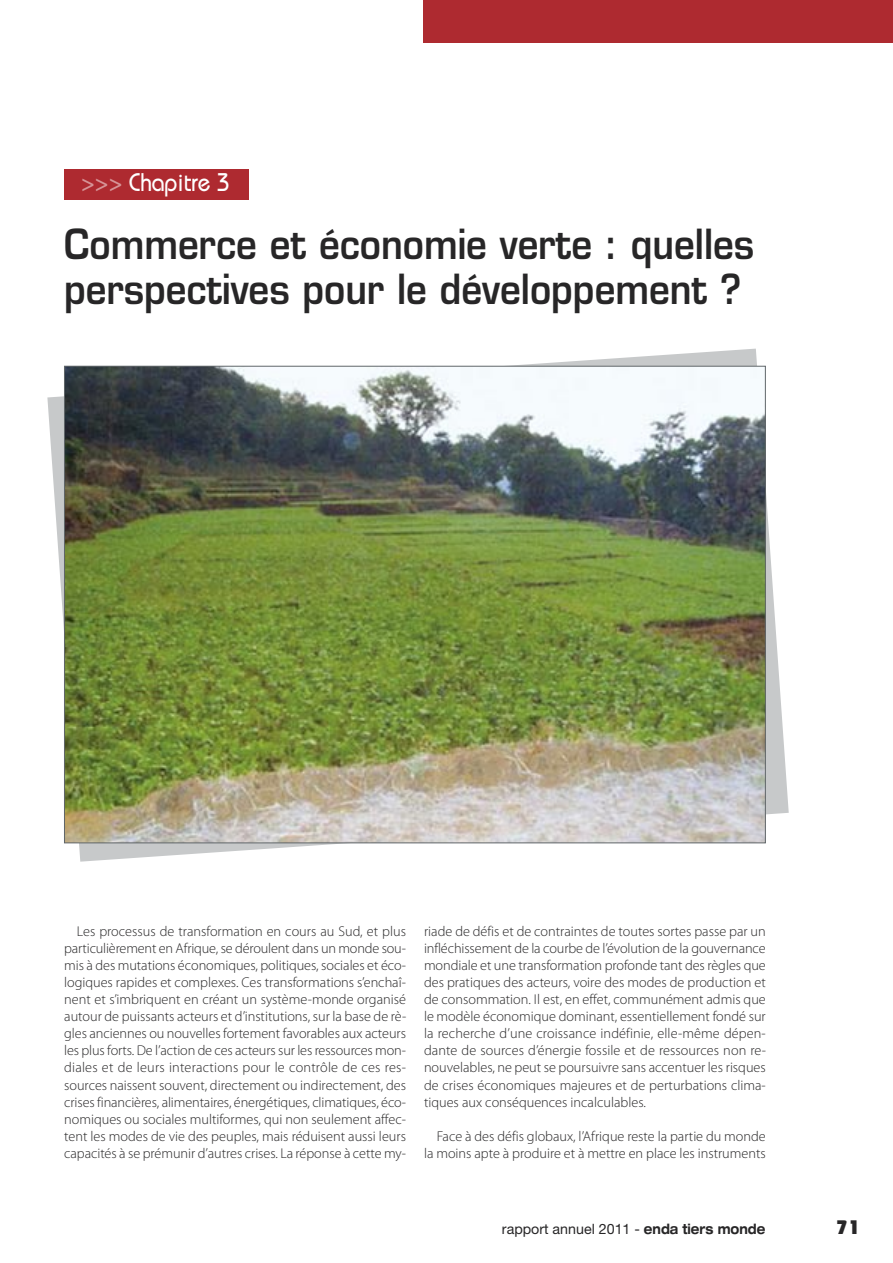
<style>
.page{position:relative;width:893px;height:1263px;background:#fff}
.page>*{position:absolute;margin:0;border:0;box-sizing:border-box;transform-origin:0 0}
.t1{font:600 40.5px/45px "Eurostile";color:#272627;scale:.9 1}
.t2{font:25.5px "Bahamas Plain";color:#fff;scale:.9 1}
.t3{font:19.5px "Bahamas Heavy Plain";color:#272627}
.t4{font:300 14.25px/17.1px "Myriad Pro";color:#272627;text-align:justify}
.t5{font:14.25px "Helvetica Neue";color:#272627}
.s1{color:#d69497}
.s2{font-weight:700;font-stretch:expanded}
</style>
<div class="page">
<div style="left:423px;top:0;width:470px;height:43px;background:#ae2a30"></div>
<div style="left:64px;top:169px;width:184px;height:31px;background:#ae2a30"></div>
<svg style="left:47px;top:349px;width:742px;height:513px"></svg>
<img style="left:66px;top:368px;width:698px;height:473px">
<h2 class="t2" style="left:81px;top:167px;width:166px"><span class="s1">&gt;&gt;&gt;</span> Chapitre 3</h2>
<h1 class="t1" style="left:64px;top:226px;width:768px">Commerce et économie verte : quelles perspectives pour le développement ?</h1>
<p class="t4" style="left:64px;top:923px;width:344px;text-indent:13px">Les processus de transformation en cours au Sud, et plus particulièrement en Afrique, se déroulent dans un monde sou&shy;mis à des mutations économiques, politiques, sociales et éco&shy;logiques rapides et complexes. Ces transformations s’enchaî&shy;nent et s’imbriquent en créant un système-monde organisé autour de puissants acteurs et d’institutions, sur la base de rè&shy;gles anciennes ou nouvelles fortement favorables aux acteurs les plus forts. De l’action de ces acteurs sur les ressources mon&shy;diales et de leurs interactions pour le contrôle de ces res&shy;sources naissent souvent, directement ou indirectement, des crises financières, alimentaires, énergétiques, climatiques, éco&shy;nomiques ou sociales multiformes, qui non seulement affec&shy;tent les modes de vie des peuples, mais réduisent aussi leurs capacités à se prémunir d’autres crises. La réponse à cette my-</p>
<p class="t4" style="left:424px;top:923px;width:344px">riade de défis et de contraintes de toutes sortes passe par un infléchissement de la courbe de l’évolution de la gouvernance mondiale et une transformation profonde tant des règles que des pratiques des acteurs, voire des modes de production et de consommation. Il est, en effet, communément admis que le modèle économique dominant, essentiellement fondé sur la recherche d’une croissance indéfinie, elle-même dépen&shy;dante de sources d’énergie fossile et de ressources non re&shy;nouvelables, ne peut se poursuivre sans accentuer les risques de crises économiques majeures et de perturbations clima&shy;tiques aux conséquences incalculables.</p>
<p class="t4" style="left:424px;top:1129px;width:343px;text-align:right">Face à des défis globaux, l’Afrique reste la partie du monde la moins apte à produire et à mettre en place les instruments</p>
<p class="t5" style="left:502px;top:1221px;width:265px">rapport annuel 2011 - <span class="s2">enda tiers monde</span></p>
<h3 class="t3" style="left:836px;top:1216px;width:25px">71</h3>
</div>
